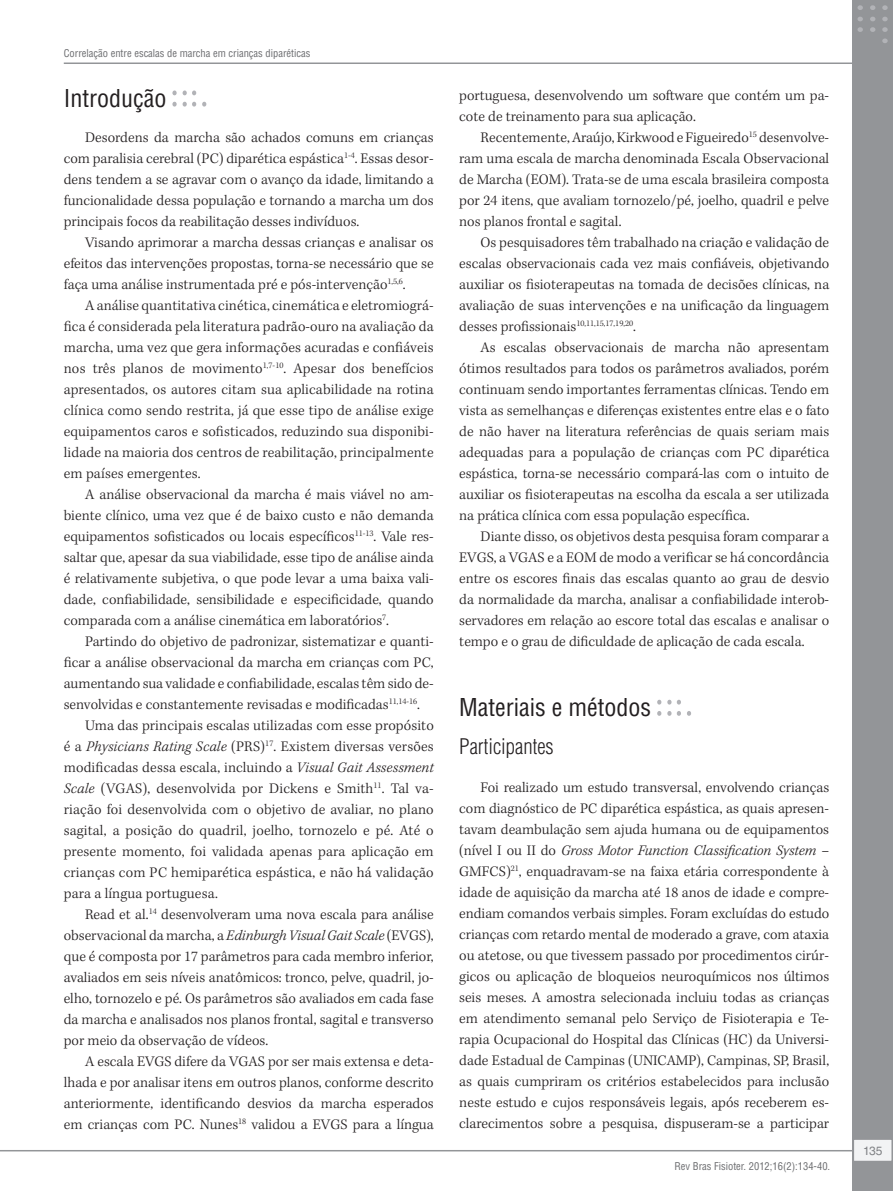
<style>
.page{position:relative;width:893px;height:1191px;background:#fff}
.page>*{position:absolute;margin:0;border:0;box-sizing:border-box;transform-origin:0 0}
.z04_0_Sub1{font:condensed 24px "Helvetica LT Std";color:#231f20}
.z04_1_Sub2{font:300 condensed 21px "Helvetica LT Std";color:#231f20}
.z05_0_texto_txt{font:300 15px/21px "Kepler Std";color:#231f20;text-align:justify}
.t1{font:12px "Helvetica LT Std";color:#808285}
.z06_2_cabecalho{font:condensed 10.5px "Helvetica LT Std";color:#6c6d70}
.s1{font-style:italic}
</style>
<div class="page">
<svg style="left:202px;top:102px;width:4px;height:5px"></svg>
<svg style="left:183px;top:102px;width:13px;height:5px"></svg>
<svg style="left:172px;top:102px;width:5px;height:5px"></svg>
<svg style="left:183px;top:90px;width:13px;height:5px"></svg>
<svg style="left:172px;top:90px;width:5px;height:5px"></svg>
<svg style="left:687px;top:711px;width:4px;height:5px"></svg>
<svg style="left:677px;top:711px;width:4px;height:5px"></svg>
<svg style="left:667px;top:711px;width:4px;height:5px"></svg>
<svg style="left:657px;top:711px;width:4px;height:5px"></svg>
<svg style="left:677px;top:699px;width:4px;height:5px"></svg>
<svg style="left:667px;top:699px;width:4px;height:5px"></svg>
<svg style="left:657px;top:699px;width:4px;height:5px"></svg>
<hr style="left:0;top:1150px;width:879px;height:1px;background:#939598">
<hr style="left:64px;top:62px;width:810px;height:2px;background:#939598">
<div style="left:853px;top:0;width:40px;height:1191px;background:#939598"></div>
<div style="left:853px;top:1139px;width:39px;height:22px;background:#f2f3f4"></div>
<div style="left:853px;top:1138px;width:40px;height:24px;border:2px solid #939598"></div>
<svg style="left:857px;top:27px;width:6px;height:5px"></svg>
<svg style="left:857px;top:17px;width:6px;height:4px"></svg>
<svg style="left:857px;top:5px;width:6px;height:5px"></svg>
<svg style="left:870px;top:27px;width:5px;height:5px"></svg>
<svg style="left:870px;top:17px;width:5px;height:4px"></svg>
<svg style="left:870px;top:5px;width:5px;height:5px"></svg>
<svg style="left:882px;top:27px;width:6px;height:5px"></svg>
<svg style="left:882px;top:38px;width:6px;height:5px"></svg>
<svg style="left:882px;top:17px;width:6px;height:4px"></svg>
<svg style="left:882px;top:5px;width:6px;height:5px"></svg>
<p class="z06_2_cabecalho" style="left:64px;top:46px;width:248px">Correlação entre escalas de marcha em crianças diparéticas</p>
<p class="z04_0_Sub1" style="left:64px;top:83px;width:104px">Introdução</p>
<p class="z05_0_texto_txt" style="left:64px;top:127px;width:371px;text-indent:21px">Desordens da marcha são achados comuns em crianças com paralisia cerebral (PC) diparética espástica<sup>1-4</sup>. Essas desor&shy;dens tendem a se agravar com o avanço da idade, limitando a funcionalidade dessa população e tornando a marcha um dos principais focos da reabilitação desses indivíduos.</p>
<p class="z05_0_texto_txt" style="left:64px;top:232px;width:371px;text-indent:21px">Visando aprimorar a marcha dessas crianças e analisar os efeitos das intervenções propostas, torna-se necessário que se faça uma análise instrumentada pré e pós-intervenção<sup>1,5,6</sup>.</p>
<p class="z05_0_texto_txt" style="left:64px;top:295px;width:371px;text-indent:21px">A análise quantitativa cinética, cinemática e eletromiográ&shy;fica é considerada pela literatura padrão-ouro na avaliação da marcha, uma vez que gera informações acuradas e confiáveis nos três planos de movimento<sup>1,7-10</sup>. Apesar dos benefícios apresentados, os autores citam sua aplicabilidade na rotina clínica como sendo restrita, já que esse tipo de análise exige equipamentos caros e sofisticados, reduzindo sua disponibi&shy;lidade na maioria dos centros de reabilitação, principalmente em países emergentes.</p>
<p class="z05_0_texto_txt" style="left:64px;top:484px;width:371px;text-indent:21px">A análise observacional da marcha é mais viável no am&shy;biente clínico, uma vez que é de baixo custo e não demanda equipamentos sofisticados ou locais específicos<sup>11-13</sup>. Vale res&shy;saltar que, apesar da sua viabilidade, esse tipo de análise ainda é relativamente subjetiva, o que pode levar a uma baixa vali&shy;dade, confiabilidade, sensibilidade e especificidade, quando comparada com a análise cinemática em laboratórios<sup>7</sup>.</p>
<p class="z05_0_texto_txt" style="left:64px;top:631px;width:371px;text-indent:21px">Partindo do objetivo de padronizar, sistematizar e quanti&shy;ficar a análise observacional da marcha em crianças com PC, aumentando sua validade e confiabilidade, escalas têm sido de&shy;senvolvidas e constantemente revisadas e modificadas<sup>11,14-16</sup>.</p>
<p class="z05_0_texto_txt" style="left:64px;top:715px;width:371px;text-indent:21px">Uma das principais escalas utilizadas com esse propósito é a <span class="s1">Physicians Rating Scale</span> (PRS)<sup>17</sup>. Existem diversas versões modificadas dessa escala, incluindo a <span class="s1">Visual Gait Assessment Scale</span> (VGAS), desenvolvida por Dickens e Smith<sup>11</sup>. Tal va&shy;riação foi desenvolvida com o objetivo de avaliar, no plano sagital, a posição do quadril, joelho, tornozelo e pé. Até o presente momento, foi validada apenas para aplicação em crianças com PC hemiparética espástica, e não há validação para a língua portuguesa.</p>
<p class="z05_0_texto_txt" style="left:64px;top:904px;width:371px;text-indent:21px">Read et al.<sup>14</sup> desenvolveram uma nova escala para análise observacional da marcha, a <span class="s1">Edinburgh Visual Gait Scale</span> (EVGS), que é composta por 17 parâmetros para cada membro inferior, avaliados em seis níveis anatômicos: tronco, pelve, quadril, jo&shy;elho, tornozelo e pé. Os parâmetros são avaliados em cada fase da marcha e analisados nos planos frontal, sagital e transverso por meio da observação de vídeos.</p>
<p class="z05_0_texto_txt" style="left:64px;top:1051px;width:371px;text-indent:21px">A escala EVGS difere da VGAS por ser mais extensa e deta&shy;lhada e por analisar itens em outros planos, conforme descrito anteriormente, identificando desvios da marcha esperados em crianças com PC. Nunes<sup>18</sup> validou a EVGS para a língua</p>
<p class="z05_0_texto_txt" style="left:459px;top:85px;width:371px">portuguesa, desenvolvendo um software que contém um pa&shy;cote de treinamento para sua aplicação.</p>
<p class="z05_0_texto_txt" style="left:459px;top:127px;width:371px;text-indent:21px">Recentemente, Araújo, Kirkwood e Figueiredo<sup>15</sup> desenvolve&shy;ram uma escala de marcha denominada Escala Observacional de Marcha (EOM). Trata-se de uma escala brasileira composta por 24 itens, que avaliam tornozelo/pé, joelho, quadril e pelve nos planos frontal e sagital.</p>
<p class="z05_0_texto_txt" style="left:459px;top:232px;width:371px;text-indent:21px">Os pesquisadores têm trabalhado na criação e validação de escalas observacionais cada vez mais confiáveis, objetivando auxiliar os fisioterapeutas na tomada de decisões clínicas, na avaliação de suas intervenções e na unificação da linguagem desses profissionais<sup>10,11,15,17,19,20</sup>.</p>
<p class="z05_0_texto_txt" style="left:459px;top:337px;width:371px;text-indent:21px">As escalas observacionais de marcha não apresentam ótimos resultados para todos os parâmetros avaliados, porém continuam sendo importantes ferramentas clínicas. Tendo em vista as semelhanças e diferenças existentes entre elas e o fato de não haver na literatura referências de quais seriam mais adequadas para a população de crianças com PC diparética espástica, torna-se necessário compará-las com o intuito de auxiliar os fisioterapeutas na escolha da escala a ser utilizada na prática clínica com essa população específica.</p>
<p class="z05_0_texto_txt" style="left:459px;top:526px;width:371px;text-indent:21px">Diante disso, os objetivos desta pesquisa foram comparar a EVGS, a VGAS e a EOM de modo a verificar se há concordância entre os escores finais das escalas quanto ao grau de desvio da normalidade da marcha, analisar a confiabilidade interob&shy;servadores em relação ao escore total das escalas e analisar o tempo e o grau de dificuldade de aplicação de cada escala.</p>
<p class="z04_0_Sub1" style="left:459px;top:692px;width:193px">Materiais e métodos</p>
<p class="z04_1_Sub2" style="left:459px;top:733px;width:96px">Participantes</p>
<p class="z05_0_texto_txt" style="left:459px;top:777px;width:371px;text-indent:21px">Foi realizado um estudo transversal, envolvendo crianças com diagnóstico de PC diparética espástica, as quais apresen&shy;tavam deambulação sem ajuda humana ou de equipamentos (nível I ou II do <span class="s1">Gross Motor Function Classification System</span> – GMFCS)<sup>21</sup>, enquadravam-se na faixa etária correspondente à idade de aquisição da marcha até 18 anos de idade e compre&shy;endiam comandos verbais simples. Foram excluídas do estudo crianças com retardo mental de moderado a grave, com ataxia ou atetose, ou que tivessem passado por procedimentos cirúr&shy;gicos ou aplicação de bloqueios neuroquímicos nos últimos seis meses. A amostra selecionada incluiu todas as crianças em atendimento semanal pelo Serviço de Fisioterapia e Te&shy;rapia Ocupacional do Hospital das Clínicas (HC) da Universi&shy;dade Estadual de Campinas (UNICAMP), Campinas, SP, Brasil, as quais cumpriram os critérios estabelecidos para inclusão neste estudo e cujos responsáveis legais, após receberem es&shy;clarecimentos sobre a pesquisa, dispuseram-se a participar</p>
<p class="z06_2_cabecalho" style="left:674px;top:1160px;width:157px">Rev Bras Fisioter. 2012;16(2):134-40.</p>
<p class="t1" style="left:863px;top:1143px;width:21px">135</p>
</div>
